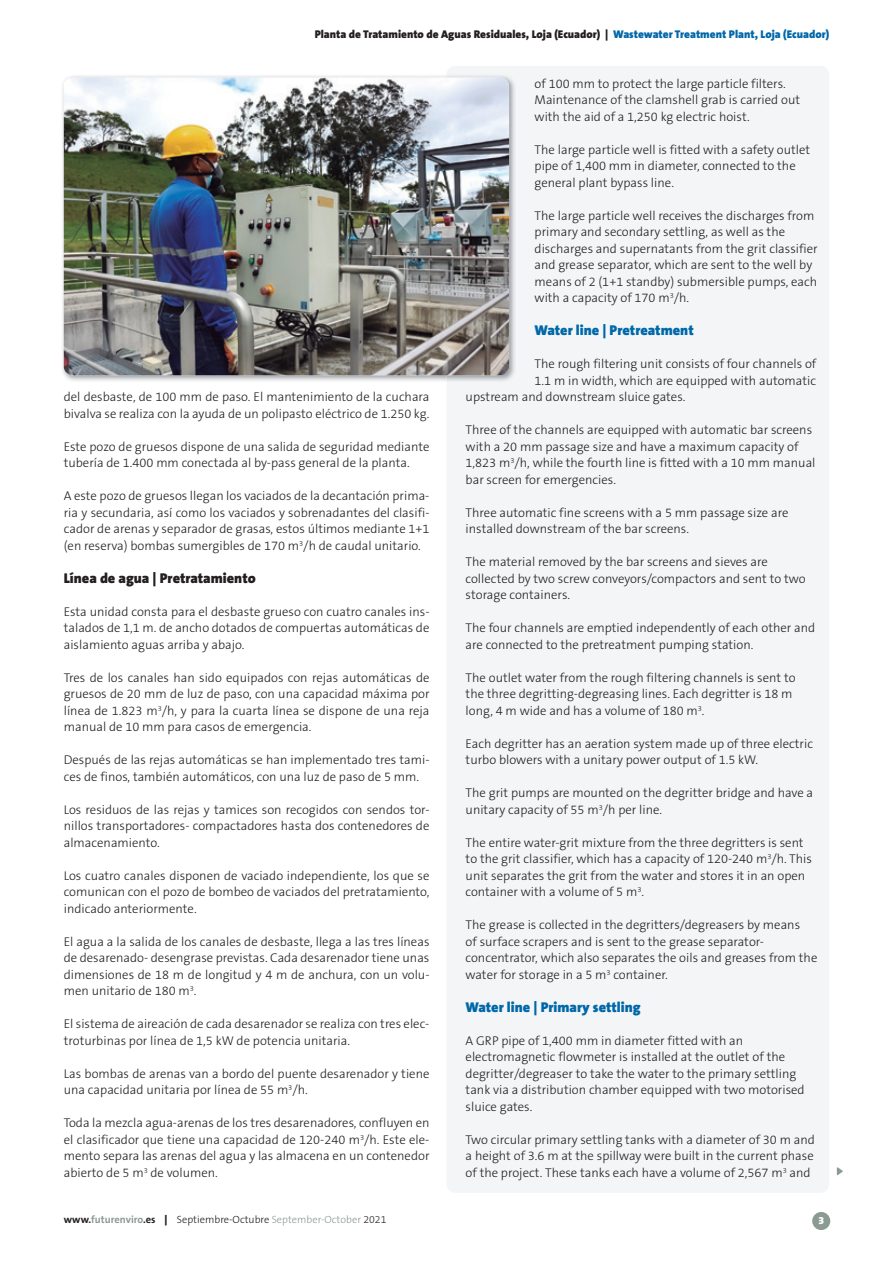
<style>
.page{position:relative;width:893px;height:1263px;background:#fff}
.page>*{position:absolute;margin:0;border:0;box-sizing:border-box;transform-origin:0 0}
.t1{font:900 14.25px "The Sans B9";color:#0068a9}
.t2{font:900 14.25px "The Sans B9";color:#231f20}
.t3{font:300 12.75px/16.5px "The Sans B3";color:#231f20}
.t4{font:900 11.25px "The Sans B9";color:#231f20}
.t5{font:300 10.5px "The Sans B3";color:#231f20}
.t6{font:900 10.5px "The Sans B9";color:#fff}
.s1{color:#0068a9}
.s2{font-family:"The Sans B7";font-weight:700}
.s3{font-family:"The Sans B7";font-weight:700;color:#8b9b92}
.s4{font-family:"The Sans B9";font-weight:900}
.s5{color:#8b9b92}
</style>
<div class="page">
<div style="left:812px;top:1212px;width:18px;height:18px;background:#8b9b92;border-radius:50%"></div>
<div style="left:446px;top:66px;width:383px;height:1127px;background:#f3f5f7;border-radius:9px"></div>
<svg style="left:837px;top:1167px;width:6px;height:8px"></svg>
<img style="left:62px;top:76px;width:453px;height:305px">
<img style="left:64px;top:78px;width:445px;height:297px">
<p class="t4" style="left:315px;top:28px;width:516px">Planta de Tratamiento de Aguas Residuales, Loja (Ecuador) | <span class="s1">Wastewater Treatment Plant, Loja (Ecuador)</span></p>
<p class="t3" style="left:64px;top:389px;width:367px">del desbaste, de 100 mm de paso. El mantenimiento de la cuchara bivalva se realiza con la ayuda de un polipasto eléctrico de 1.250 kg.</p>
<p class="t3" style="left:64px;top:439px;width:367px">Este pozo de gruesos dispone de una salida de seguridad mediante tubería de 1.400 mm conectada al by-pass general de la planta.</p>
<p class="t3" style="left:64px;top:488px;width:367px;text-align:justify">A este pozo de gruesos llegan los vaciados de la decantación prima&shy;ria y secundaria, así como los vaciados y sobrenadantes del clasifi&shy;cador de arenas y separador de grasas, estos últimos mediante 1+1 (en reserva) bombas sumergibles de 170 m<sup>3</sup>/h de caudal unitario.</p>
<p class="t2" style="left:64px;top:570px;width:193px">Línea de agua | Pretratamiento</p>
<p class="t3" style="left:64px;top:604px;width:367px;text-align:justify">Esta unidad consta para el desbaste grueso con cuatro canales ins&shy;talados de 1,1 m. de ancho dotados de compuertas automáticas de aislamiento aguas arriba y abajo.</p>
<p class="t3" style="left:64px;top:670px;width:367px;text-align:justify">Tres de los canales han sido equipados con rejas automáticas de gruesos de 20 mm de luz de paso, con una capacidad máxima por línea de 1.823 m<sup>3</sup>/h, y para la cuarta línea se dispone de una reja manual de 10 mm para casos de emergencia.</p>
<p class="t3" style="left:64px;top:752px;width:367px">Después de las rejas automáticas se han implementado tres tami&shy;ces de finos, también automáticos, con una luz de paso de 5 mm.</p>
<p class="t3" style="left:64px;top:802px;width:367px;text-align:justify">Los residuos de las rejas y tamices son recogidos con sendos tor&shy;nillos transportadores- compactadores hasta dos contenedores de almacenamiento.</p>
<p class="t3" style="left:64px;top:868px;width:367px;text-align:justify">Los cuatro canales disponen de vaciado independiente, los que se comunican con el pozo de bombeo de vaciados del pretratamiento, indicado anteriormente.</p>
<p class="t3" style="left:64px;top:934px;width:367px;text-align:justify">El agua a la salida de los canales de desbaste, llega a las tres líneas de desarenado- desengrase previstas. Cada desarenador tiene unas dimensiones de 18 m de longitud y 4 m de anchura, con un volu&shy;men unitario de 180 m<sup>3</sup>.</p>
<p class="t3" style="left:64px;top:1016px;width:367px">El sistema de aireación de cada desarenador se realiza con tres elec&shy;troturbinas por línea de 1,5 kW de potencia unitaria.</p>
<p class="t3" style="left:64px;top:1066px;width:367px">Las bombas de arenas van a bordo del puente desarenador y tiene una capacidad unitaria por línea de 55 m<sup>3</sup>/h.</p>
<p class="t3" style="left:64px;top:1115px;width:367px;text-align:justify">Toda la mezcla agua-arenas de los tres desarenadores, confluyen en el clasificador que tiene una capacidad de 120-240 m<sup>3</sup>/h. Este ele&shy;mento separa las arenas del agua y las almacena en un contenedor abierto de 5 m<sup>3</sup> de volumen.</p>
<p class="t3" style="left:535px;top:76px;width:267px">of 100 mm to protect the large particle filters.<br>Maintenance of the clamshell grab is carried out with the aid of a 1,250 kg electric hoist.</p>
<p class="t3" style="left:535px;top:142px;width:277px">The large particle well is fitted with a safety outlet pipe of 1,400 mm in diameter, connected to the general plant bypass line.</p>
<p class="t3" style="left:535px;top:208px;width:285px">The large particle well receives the discharges from primary and secondary settling, as well as the discharges and supernatants from the grit classifier and grease separator, which are sent to the well by means of 2 (1+1 standby) submersible pumps, each with a capacity of 170 m<sup>3</sup>/h.</p>
<p class="t1" style="left:535px;top:323px;width:161px">Water line | Pretreatment</p>
<p class="t3" style="left:535px;top:356px;width:283px">The rough filtering unit consists of four channels of</p>
<p class="t3" style="left:535px;top:373px;width:283px">1.1 m in width, which are equipped with automatic</p>
<p class="t3" style="left:466px;top:389px;width:221px">upstream and downstream sluice gates.</p>
<p class="t3" style="left:466px;top:422px;width:351px">Three of the channels are equipped with automatic bar screens with a 20 mm passage size and have a maximum capacity of 1,823 m<sup>3</sup>/h, while the fourth line is fitted with a 10 mm manual bar screen for emergencies.</p>
<p class="t3" style="left:466px;top:505px;width:324px">Three automatic fine screens with a 5 mm passage size are installed downstream of the bar screens.</p>
<p class="t3" style="left:466px;top:554px;width:342px">The material removed by the bar screens and sieves are collected by two screw conveyors/compactors and sent to two storage containers.</p>
<p class="t3" style="left:466px;top:620px;width:351px">The four channels are emptied independently of each other and are connected to the pretreatment pumping station.</p>
<p class="t3" style="left:466px;top:670px;width:331px">The outlet water from the rough filtering channels is sent to the three degritting-degreasing lines. Each degritter is 18 m long, 4 m wide and has a volume of 180 m<sup>3</sup>.</p>
<p class="t3" style="left:466px;top:736px;width:349px">Each degritter has an aeration system made up of three electric turbo blowers with a unitary power output of 1.5 kW.</p>
<p class="t3" style="left:466px;top:785px;width:349px">The grit pumps are mounted on the degritter bridge and have a unitary capacity of 55 m<sup>3</sup>/h per line.</p>
<p class="t3" style="left:466px;top:835px;width:348px">The entire water-grit mixture from the three degritters is sent to the grit classifier, which has a capacity of 120-240 m<sup>3</sup>/h. This unit separates the grit from the water and stores it in an open container with a volume of 5 m<sup>3</sup>.</p>
<p class="t3" style="left:466px;top:917px;width:353px">The grease is collected in the degritters/degreasers by means<br>of surface scrapers and is sent to the grease separator&shy;concentrator, which also separates the oils and greases from the water for storage in a 5 m<sup>3</sup> container.</p>
<p class="t1" style="left:466px;top:999px;width:177px">Water line | Primary settling</p>
<p class="t3" style="left:466px;top:1033px;width:341px">A GRP pipe of 1,400 mm in diameter fitted with an electromagnetic flowmeter is installed at the outlet of the degritter/degreaser to take the water to the primary settling tank via a distribution chamber equipped with two motorised sluice gates.</p>
<p class="t3" style="left:466px;top:1132px;width:351px;text-align:justify">Two circular primary settling tanks with a diameter of 30 m and a height of 3.6 m at the spillway were built in the current phase of the project. These tanks each have a volume of 2,567 m<sup>3</sup> and</p>
<p class="t5" style="left:64px;top:1214px;width:324px"><span class="s2">www.</span><span class="s3">futurenviro</span><span class="s2">.es</span> <span class="s4">|</span> Septiembre-Octubre <span class="s5">September-October</span> 2021</p>
<p class="t6" style="left:818px;top:1215px;width:7px">3</p>
</div>
